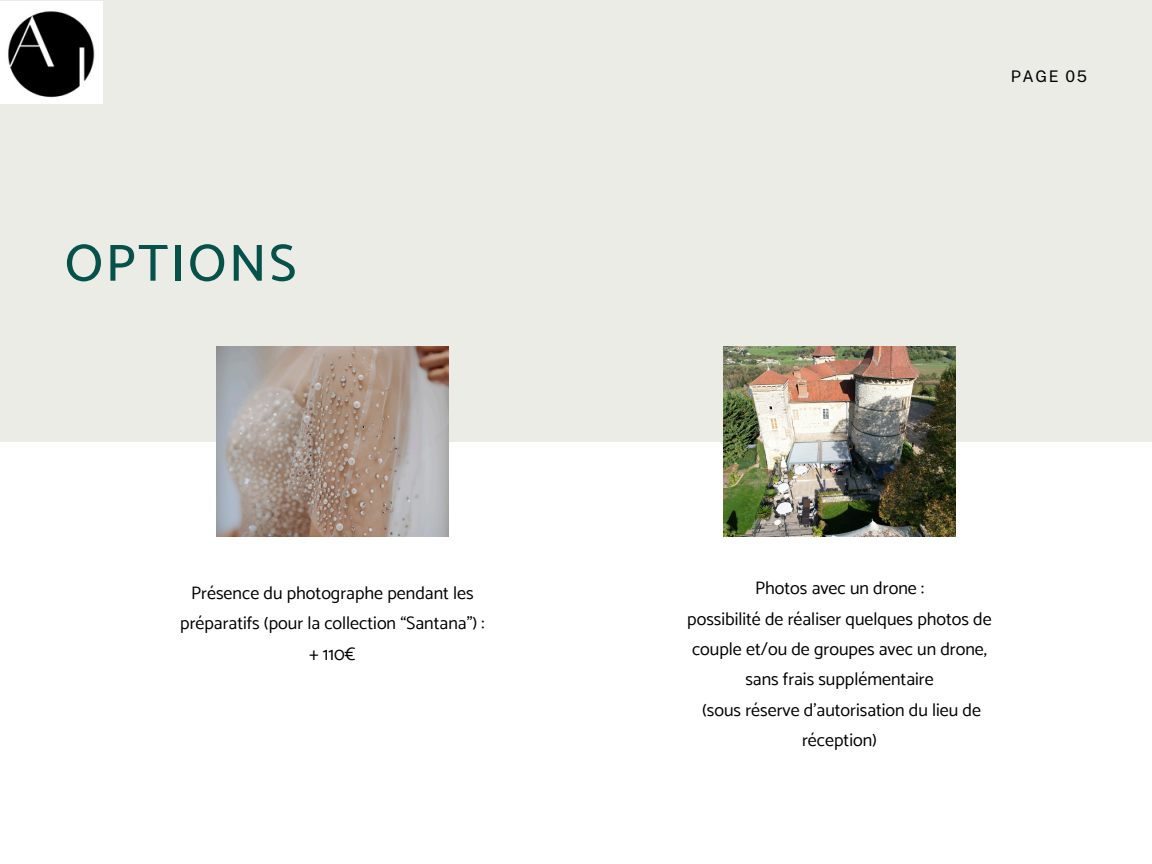
<style>
.page{position:relative;width:1152px;height:864px;background:#fff}
.page>*{position:absolute;margin:0;border:0;box-sizing:border-box;transform-origin:0 0}
.t1{font:500 52.5px "Catamaran";letter-spacing:.05em;color:#06524b}
.t2{font:18px/30.3px "Catamaran";color:#000;text-align:center}
.t3{font:16.05px "Public Sans";letter-spacing:.1em;color:#000}
</style>
<div class="page">
<div style="left:0;top:0;width:1151px;height:442px;background:#ecece7"></div>
<img style="left:724px;top:347px;width:231px;height:190px">
<img style="left:217px;top:347px;width:231px;height:190px">
<img style="left:0;top:1px;width:102px;height:103px">
<p class="t1" style="left:65px;top:232px;width:233px">OPTIONS</p>
<h1 class="t2" style="left:180px;top:577px;width:306px">Présence du photographe pendant les préparatifs (pour la collection “Santana”) : + 110€</h1>
<h2 class="t3" style="left:1011px;top:66px;width:78px">PAGE 05</h2>
<p class="t2" style="left:687px;top:573px;width:306px">Photos avec un drone :<br>possibilité de réaliser quelques photos de couple et/ou de groupes avec un drone, sans frais supplémentaire<br>(sous réserve d’autorisation du lieu de réception)</p>
</div>
